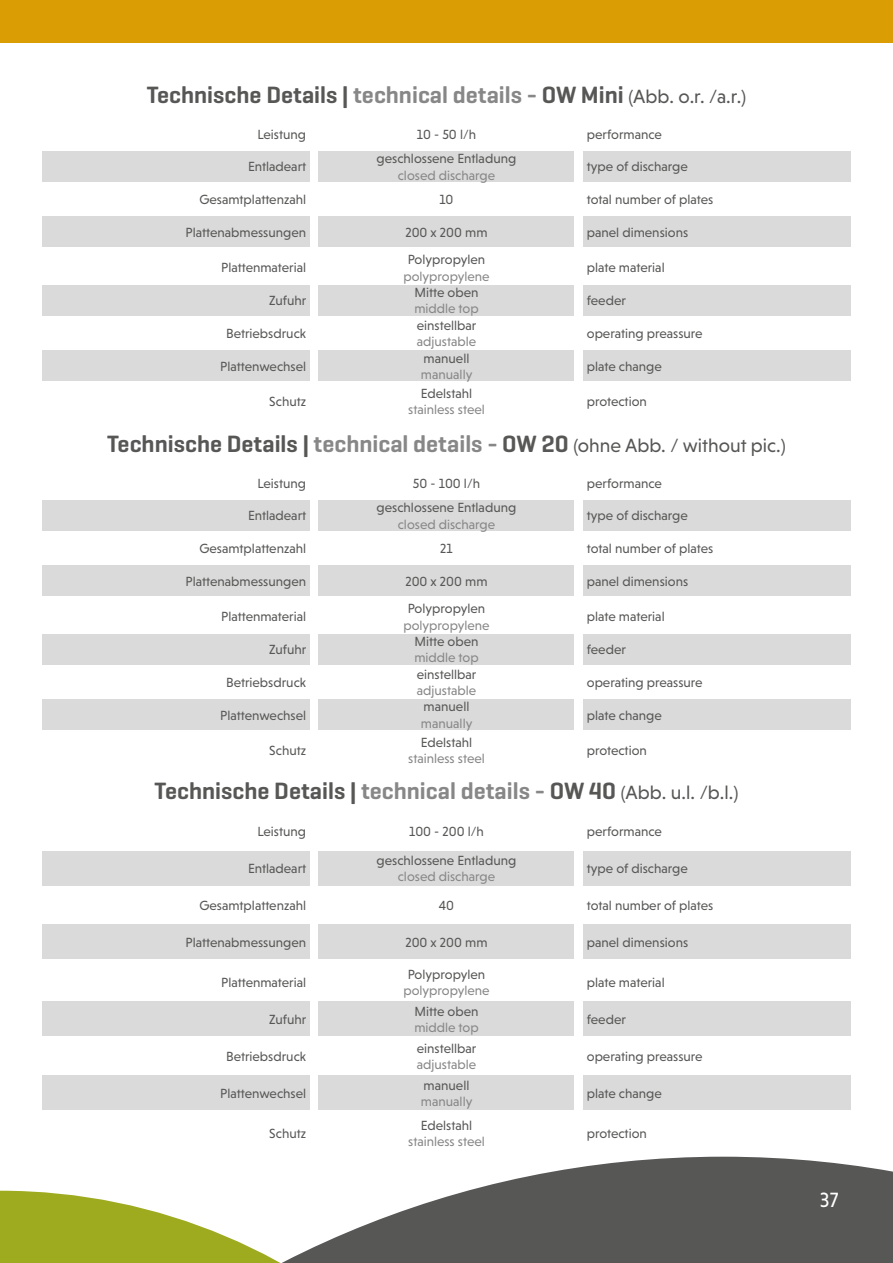
<style>
.page{position:relative;width:893px;height:1263px;background:#fff}
.page>*{position:absolute;margin:0;border:0;box-sizing:border-box;transform-origin:0 0}
.t1{font:600 24px "Geogrotesque";color:#575756}
.t2{font:21px "Niveau Grotesk";color:#fff}
.t3{font:13.5px/24.6px "Niveau Grotesk";color:#575756;text-align:center}
.t4{font:13.5px "Niveau Grotesk";color:#878787}
.s1{color:#878787}
.s2{font-family:"Niveau Grotesk";font-weight:400;font-size:19.5px}
</style>
<div class="page">
<div style="left:0;top:0;width:893px;height:43px;background:#db9d04"></div>
<svg style="left:0;top:1157px;width:893px;height:106px;fill:#575756"></svg>
<div style="left:43px;top:151px;width:267px;height:30px;background:#dadada"></div>
<div style="left:43px;top:217px;width:267px;height:30px;background:#dadada"></div>
<div style="left:319px;top:151px;width:255px;height:30px;background:#dadada"></div>
<div style="left:319px;top:217px;width:255px;height:30px;background:#dadada"></div>
<div style="left:583px;top:151px;width:267px;height:30px;background:#dadada"></div>
<div style="left:583px;top:217px;width:267px;height:30px;background:#dadada"></div>
<div style="left:43px;top:285px;width:267px;height:30px;background:#dadada"></div>
<div style="left:43px;top:350px;width:267px;height:31px;background:#dadada"></div>
<div style="left:319px;top:285px;width:255px;height:30px;background:#dadada"></div>
<div style="left:319px;top:350px;width:255px;height:31px;background:#dadada"></div>
<div style="left:583px;top:285px;width:267px;height:30px;background:#dadada"></div>
<div style="left:583px;top:350px;width:267px;height:31px;background:#dadada"></div>
<div style="left:43px;top:500px;width:267px;height:30px;background:#dadada"></div>
<div style="left:43px;top:566px;width:267px;height:30px;background:#dadada"></div>
<div style="left:319px;top:500px;width:255px;height:30px;background:#dadada"></div>
<div style="left:319px;top:566px;width:255px;height:30px;background:#dadada"></div>
<div style="left:583px;top:500px;width:267px;height:30px;background:#dadada"></div>
<div style="left:583px;top:566px;width:267px;height:30px;background:#dadada"></div>
<div style="left:43px;top:634px;width:267px;height:30px;background:#dadada"></div>
<div style="left:43px;top:699px;width:267px;height:31px;background:#dadada"></div>
<div style="left:319px;top:634px;width:255px;height:30px;background:#dadada"></div>
<div style="left:319px;top:699px;width:255px;height:31px;background:#dadada"></div>
<div style="left:583px;top:634px;width:267px;height:30px;background:#dadada"></div>
<div style="left:583px;top:699px;width:267px;height:31px;background:#dadada"></div>
<div style="left:43px;top:851px;width:267px;height:34px;background:#dadada"></div>
<div style="left:43px;top:925px;width:267px;height:34px;background:#dadada"></div>
<div style="left:319px;top:851px;width:255px;height:34px;background:#dadada"></div>
<div style="left:319px;top:925px;width:255px;height:34px;background:#dadada"></div>
<div style="left:583px;top:851px;width:267px;height:34px;background:#dadada"></div>
<div style="left:583px;top:925px;width:267px;height:34px;background:#dadada"></div>
<div style="left:43px;top:1002px;width:267px;height:34px;background:#dadada"></div>
<div style="left:43px;top:1076px;width:267px;height:34px;background:#dadada"></div>
<div style="left:319px;top:1002px;width:255px;height:34px;background:#dadada"></div>
<div style="left:319px;top:1076px;width:255px;height:34px;background:#dadada"></div>
<div style="left:583px;top:1002px;width:267px;height:34px;background:#dadada"></div>
<div style="left:583px;top:1076px;width:267px;height:34px;background:#dadada"></div>
<h1 class="t1" style="left:147px;top:80px;width:601px">Technische Details | <span class="s1">technical details -</span> OW Mini <span class="s2">(Abb. o.r. /a.r.)</span></h1>
<p class="t3" style="left:258px;top:122px;width:50px">Leistung</p>
<p class="t3" style="left:248px;top:154px;width:60px">Entladeart</p>
<p class="t3" style="left:200px;top:187px;width:108px">Gesamtplattenzahl</p>
<p class="t3" style="left:186px;top:220px;width:122px">Plattenabmessungen</p>
<p class="t3" style="left:221px;top:255px;width:87px">Plattenmaterial</p>
<p class="t3" style="left:269px;top:288px;width:39px">Zufuhr</p>
<p class="t3" style="left:226px;top:321px;width:81px">Betriebsdruck</p>
<p class="t3" style="left:220px;top:354px;width:88px">Plattenwechsel</p>
<p class="t3" style="left:269px;top:389px;width:38px">Schutz</p>
<p class="t3" style="left:377px;top:122px;width:141px">10 - 50 l/h geschlossene Entladung</p>
<p class="t4" style="left:398px;top:167px;width:99px">closed discharge</p>
<p class="t3" style="left:439px;top:187px;width:16px">10</p>
<p class="t3" style="left:405px;top:220px;width:84px">200 x 200 mm</p>
<p class="t3" style="left:408px;top:247px;width:79px">Polypropylen</p>
<p class="t4" style="left:403px;top:268px;width:88px">polypropylene</p>
<p class="t3" style="left:414px;top:280px;width:66px">Mitte oben</p>
<p class="t4" style="left:414px;top:301px;width:66px">middle top</p>
<p class="t3" style="left:424px;top:345px;width:47px">manuell</p>
<p class="t4" style="left:421px;top:366px;width:53px">manually</p>
<p class="t3" style="left:417px;top:313px;width:61px">einstellbar</p>
<p class="t4" style="left:417px;top:334px;width:61px">adjustable</p>
<p class="t3" style="left:421px;top:381px;width:53px">Edelstahl</p>
<p class="t4" style="left:408px;top:402px;width:78px">stainless steel</p>
<p class="t3" style="left:587px;top:122px;width:77px">performance</p>
<p class="t3" style="left:587px;top:154px;width:102px">type of discharge</p>
<p class="t3" style="left:587px;top:187px;width:128px">total number of plates</p>
<p class="t3" style="left:587px;top:220px;width:103px">panel dimensions</p>
<p class="t3" style="left:587px;top:255px;width:79px">plate material</p>
<p class="t3" style="left:587px;top:288px;width:41px">feeder</p>
<p class="t3" style="left:587px;top:321px;width:117px">operating preassure</p>
<p class="t3" style="left:587px;top:354px;width:77px">plate change</p>
<p class="t3" style="left:587px;top:389px;width:62px">protection</p>
<h1 class="t1" style="left:107px;top:429px;width:680px">Technische Details | <span class="s1">technical details -</span> OW 20 <span class="s2">(ohne Abb. / without pic.)</span></h1>
<p class="t3" style="left:258px;top:471px;width:50px">Leistung</p>
<p class="t3" style="left:248px;top:503px;width:60px">Entladeart</p>
<p class="t3" style="left:200px;top:536px;width:108px">Gesamtplattenzahl</p>
<p class="t3" style="left:186px;top:569px;width:122px">Plattenabmessungen</p>
<p class="t3" style="left:221px;top:604px;width:87px">Plattenmaterial</p>
<p class="t3" style="left:269px;top:637px;width:39px">Zufuhr</p>
<p class="t3" style="left:226px;top:670px;width:81px">Betriebsdruck</p>
<p class="t3" style="left:220px;top:703px;width:88px">Plattenwechsel</p>
<p class="t3" style="left:269px;top:738px;width:38px">Schutz</p>
<p class="t3" style="left:377px;top:471px;width:141px">50 - 100 l/h geschlossene Entladung</p>
<p class="t4" style="left:398px;top:516px;width:99px">closed discharge</p>
<p class="t3" style="left:440px;top:536px;width:14px">21</p>
<p class="t3" style="left:405px;top:569px;width:84px">200 x 200 mm</p>
<p class="t3" style="left:408px;top:596px;width:79px">Polypropylen</p>
<p class="t4" style="left:403px;top:617px;width:88px">polypropylene</p>
<p class="t3" style="left:414px;top:629px;width:66px">Mitte oben</p>
<p class="t4" style="left:414px;top:650px;width:66px">middle top</p>
<p class="t3" style="left:424px;top:694px;width:47px">manuell</p>
<p class="t4" style="left:421px;top:715px;width:53px">manually</p>
<p class="t3" style="left:417px;top:662px;width:61px">einstellbar</p>
<p class="t4" style="left:417px;top:683px;width:61px">adjustable</p>
<p class="t3" style="left:421px;top:730px;width:53px">Edelstahl</p>
<p class="t4" style="left:408px;top:751px;width:78px">stainless steel</p>
<p class="t3" style="left:587px;top:471px;width:77px">performance</p>
<p class="t3" style="left:587px;top:503px;width:102px">type of discharge</p>
<p class="t3" style="left:587px;top:536px;width:128px">total number of plates</p>
<p class="t3" style="left:587px;top:569px;width:103px">panel dimensions</p>
<p class="t3" style="left:587px;top:604px;width:79px">plate material</p>
<p class="t3" style="left:587px;top:637px;width:41px">feeder</p>
<p class="t3" style="left:587px;top:670px;width:117px">operating preassure</p>
<p class="t3" style="left:587px;top:703px;width:77px">plate change</p>
<p class="t3" style="left:587px;top:738px;width:62px">protection</p>
<h1 class="t1" style="left:155px;top:775px;width:585px">Technische Details | <span class="s1">technical details -</span> OW 40 <span class="s2">(Abb. u.l. /b.l.)</span></h1>
<p class="t3" style="left:258px;top:819px;width:50px">Leistung</p>
<p class="t3" style="left:248px;top:856px;width:60px">Entladeart</p>
<p class="t3" style="left:200px;top:893px;width:108px">Gesamtplattenzahl</p>
<p class="t3" style="left:186px;top:930px;width:122px">Plattenabmessungen</p>
<p class="t3" style="left:221px;top:970px;width:87px">Plattenmaterial</p>
<p class="t3" style="left:269px;top:1007px;width:39px">Zufuhr</p>
<p class="t3" style="left:226px;top:1044px;width:81px">Betriebsdruck</p>
<p class="t3" style="left:220px;top:1081px;width:88px">Plattenwechsel</p>
<p class="t3" style="left:269px;top:1121px;width:38px">Schutz</p>
<p class="t3" style="left:377px;top:817px;width:141px;line-height:28.8px">100 - 200 l/h geschlossene Entladung</p>
<p class="t4" style="left:398px;top:869px;width:99px">closed discharge</p>
<p class="t3" style="left:439px;top:893px;width:17px">40</p>
<p class="t3" style="left:405px;top:930px;width:84px">200 x 200 mm</p>
<p class="t3" style="left:408px;top:962px;width:79px">Polypropylen</p>
<p class="t4" style="left:403px;top:983px;width:88px">polypropylene</p>
<p class="t3" style="left:414px;top:999px;width:66px">Mitte oben</p>
<p class="t4" style="left:414px;top:1020px;width:66px">middle top</p>
<p class="t3" style="left:417px;top:1036px;width:61px">einstellbar</p>
<p class="t4" style="left:417px;top:1057px;width:61px">adjustable</p>
<p class="t3" style="left:424px;top:1073px;width:47px">manuell</p>
<p class="t4" style="left:421px;top:1094px;width:53px">manually</p>
<p class="t3" style="left:421px;top:1113px;width:53px">Edelstahl</p>
<p class="t4" style="left:408px;top:1134px;width:78px">stainless steel</p>
<p class="t3" style="left:587px;top:819px;width:77px">performance</p>
<p class="t3" style="left:587px;top:856px;width:102px">type of discharge</p>
<p class="t3" style="left:587px;top:893px;width:128px">total number of plates</p>
<p class="t3" style="left:587px;top:930px;width:103px">panel dimensions</p>
<p class="t3" style="left:587px;top:970px;width:79px">plate material</p>
<p class="t3" style="left:587px;top:1007px;width:41px">feeder</p>
<p class="t3" style="left:587px;top:1044px;width:117px">operating preassure</p>
<p class="t3" style="left:587px;top:1081px;width:77px">plate change</p>
<p class="t3" style="left:587px;top:1121px;width:62px">protection</p>
<h2 class="t2" style="left:820px;top:1188px;width:20px">37</h2>
</div>
